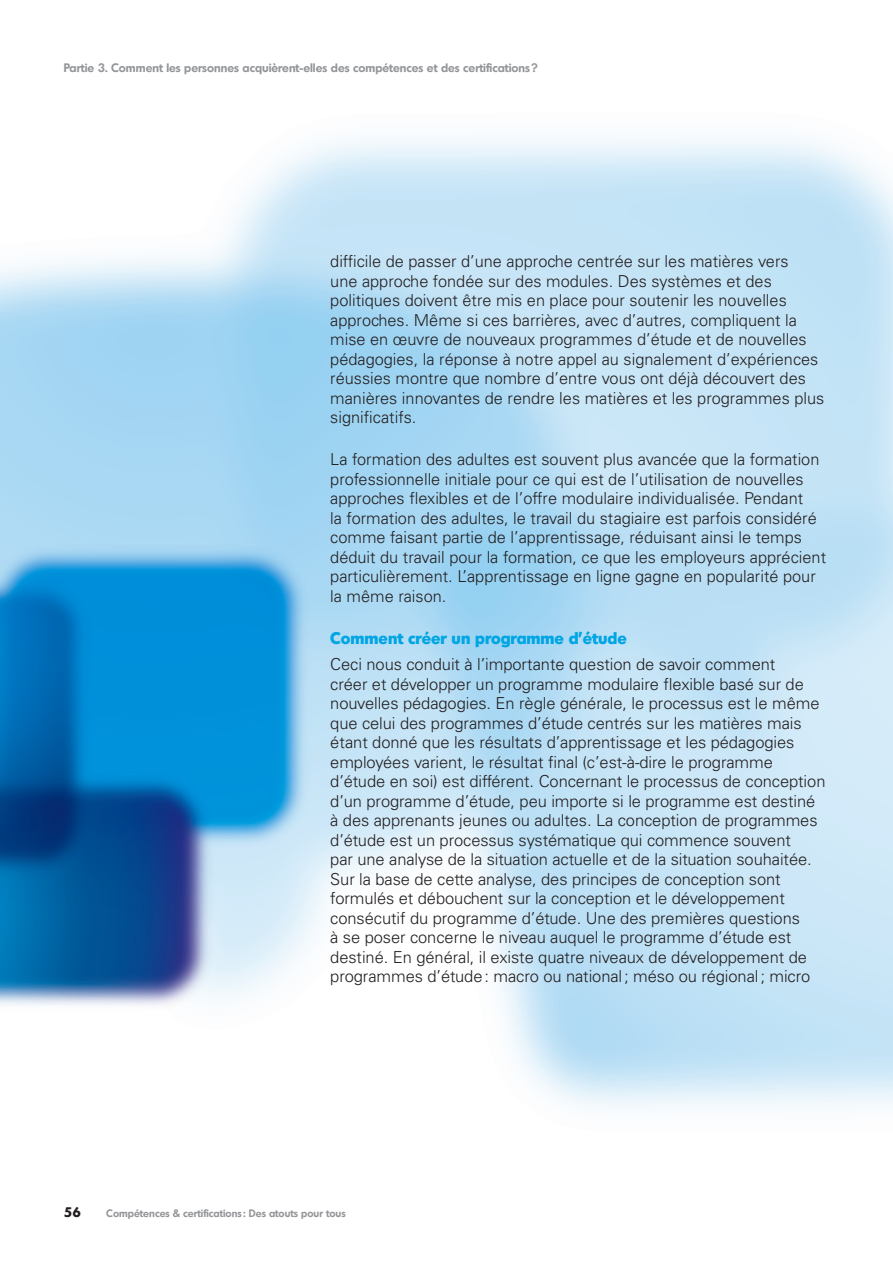
<style>
.page{position:relative;width:893px;height:1263px;background:#fff}
.page>*{position:absolute;margin:0;border:0;box-sizing:border-box;transform-origin:0 0}
.Body_Copy{font:300 16.5px/19.5px "Univers LT Std";letter-spacing:-.005em;color:#231f20}
.h3-3{font:700 16.5px "Montreal TS";color:#00a5e3}
.t1{font:700 13.5px "Montreal TS";color:#231f20}
.Body_Copy-2{font:600 12px "Montreal TS";color:#939598}
.t2{font:600 10.5px "Montreal TS";color:#939598}
</style>
<div class="page">
<img style="left:0;top:483px;width:349px;height:533px">
<p class="Body_Copy-2" style="left:64px;top:60px;width:476px">Partie 3. Comment les personnes acquièrent-elles des compétences et des certifications?</p>
<p class="Body_Copy" style="left:330px;top:251px;width:496px">difficile de passer d’une approche centrée sur les matières vers<br>une approche fondée sur des modules. Des systèmes et des politiques doivent être mis en place pour soutenir les nouvelles approches. Même si ces barrières, avec d’autres, compliquent la mise en œuvre de nouveaux programmes d’étude et de nouvelles pédagogies, la réponse à notre appel au signalement d’expériences réussies montre que nombre d’entre vous ont déjà découvert des manières innovantes de rendre les matières et les programmes plus significatifs.</p>
<p class="Body_Copy" style="left:330px;top:449px;width:497px">La formation des adultes est souvent plus avancée que la formation professionnelle initiale pour ce qui est de l’utilisation de nouvelles approches flexibles et de l’offre modulaire individualisée. Pendant<br>la formation des adultes, le travail du stagiaire est parfois considéré comme faisant partie de l’apprentissage, réduisant ainsi le temps déduit du travail pour la formation, ce que les employeurs apprécient particulièrement. L’apprentissage en ligne gagne en popularité pour la même raison.</p>
<p class="h3-3" style="left:330px;top:627px;width:298px">Comment créer un programme d’étude</p>
<p class="Body_Copy" style="left:330px;top:655px;width:497px">Ceci nous conduit à l’importante question de savoir comment<br>créer et développer un programme modulaire flexible basé sur de nouvelles pédagogies. En règle générale, le processus est le même que celui des programmes d’étude centrés sur les matières mais étant donné que les résultats d’apprentissage et les pédagogies employées varient, le résultat final (c’est-à-dire le programme d’étude en soi) est différent. Concernant le processus de conception d’un programme d’étude, peu importe si le programme est destiné à des apprenants jeunes ou adultes. La conception de programmes d’étude est un processus systématique qui commence souvent<br>par une analyse de la situation actuelle et de la situation souhaitée.<br>Sur la base de cette analyse, des principes de conception sont formulés et débouchent sur la conception et le développement consécutif du programme d’étude. Une des premières questions<br>à se poser concerne le niveau auquel le programme d’étude est destiné. En général, il existe quatre niveaux de développement de programmes d’étude: macro ou national; méso ou régional; micro</p>
<p class="t1" style="left:64px;top:1203px;width:19px">56</p>
<p class="t2" style="left:106px;top:1206px;width:241px">Compétences &amp; certifications : Des atouts pour tous</p>
</div>
